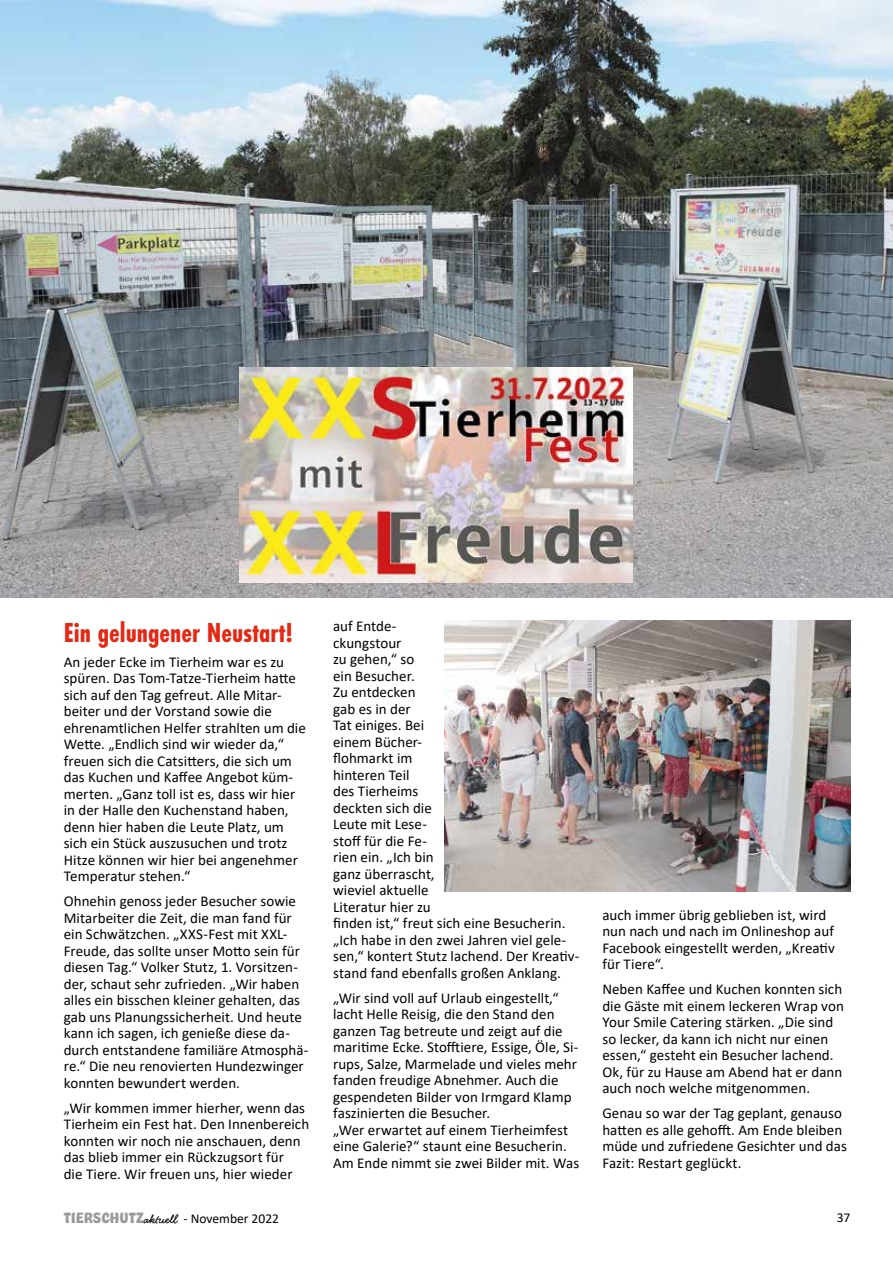
<style>
.page{position:relative;width:893px;height:1263px;background:#fff}
.page>*{position:absolute;margin:0;border:0;box-sizing:border-box;transform-origin:0 0}
.t1{font:700 28.5px "Futura PT Cond";color:#e52713}
.t2{font:15px/16.5px "Calibri";color:#000}
.t3{font:13.5px "Calibri";color:#000}
.s1{font-family:"Hobeaux";font-weight:700;color:#9b9a9a}
.s2{font-family:"Handsome Pro";font-weight:700}
</style>
<div class="page">
<img style="left:0;top:0;width:893px;height:598px">
<img style="left:240px;top:367px;width:393px;height:215px">
<img style="left:444px;top:621px;width:406px;height:270px">
<h1 class="t1" style="left:64px;top:616px;width:231px">Ein gelungener Neustart!</h1>
<p class="t2" style="left:64px;top:653px;width:244px">An jeder Ecke im Tierheim war es zu spüren. Das Tom-Tatze-Tierheim hatte sich auf den Tag gefreut. Alle Mitar&shy;beiter und der Vorstand sowie die ehrenamtlichen Helfer strahlten um die Wette. „Endlich sind wir wieder da,“ freuen sich die Catsitters, die sich um das Kuchen und Kaffee Angebot küm&shy;merten. „Ganz toll ist es, dass wir hier in der Halle den Kuchenstand haben, denn hier haben die Leute Platz, um sich ein Stück auszusuchen und trotz Hitze können wir hier bei angenehmer Temperatur stehen.“</p>
<p class="t2" style="left:64px;top:892px;width:246px">Ohnehin genoss jeder Besucher sowie Mitarbeiter die Zeit, die man fand für ein Schwätzchen. „XXS-Fest mit XXL-Freude, das sollte unser Motto sein für diesen Tag.“ Volker Stutz, 1. Vorsitzen&shy;der, schaut sehr zufrieden. „Wir haben alles ein bisschen kleiner gehalten, das gab uns Planungssicherheit. Und heute kann ich sagen, ich genieße diese da&shy;durch entstandene familiäre Atmosphä&shy;re.“ Die neu renovierten Hundezwinger konnten bewundert werden.</p>
<p class="t2" style="left:64px;top:1099px;width:247px">„Wir kommen immer hierher, wenn das Tierheim ein Fest hat. Den Innenbereich konnten wir noch nie anschauen, denn das blieb immer ein Rückzugsort für<br>die Tiere. Wir freuen uns, hier wieder</p>
<p class="t2" style="left:333px;top:617px;width:248px">auf Entde-<br>ckungstour<br>zu gehen,“ so<br>ein Besucher.<br>Zu entdecken<br>gab es in der<br>Tat einiges. Bei<br>einem Bücher-<br>flohmarkt im<br>hinteren Teil<br>des Tierheims<br>deckten sich die<br>Leute mit Lese-<br>stoff für die Fe-<br>rien ein. „Ich bin<br>ganz überrascht,<br>wieviel aktuelle<br>Literatur hier zu<br>finden ist,“ freut sich eine Besucherin. „Ich habe in den zwei Jahren viel gele&shy;sen,“ kontert Stutz lachend. Der Kreativ&shy;stand fand ebenfalls großen Anklang.</p>
<p class="t2" style="left:333px;top:989px;width:248px">„Wir sind voll auf Urlaub eingestellt,“ lacht Helle Reisig, die den Stand den ganzen Tag betreute und zeigt auf die maritime Ecke. Stofftiere, Essige, Öle, Si&shy;rups, Salze, Marmelade und vieles mehr fanden freudige Abnehmer. Auch die gespendeten Bilder von Irmgard Klamp faszinierten die Besucher.<br>„Wer erwartet auf einem Tierheimfest eine Galerie?“ staunt eine Besucherin.<br>Am Ende nimmt sie zwei Bilder mit. Was</p>
<p class="t2" style="left:602px;top:906px;width:234px">auch immer übrig geblieben ist, wird nun nach und nach im Onlineshop auf<br>Facebook eingestellt werden, „Kreativ für Tiere“.</p>
<p class="t2" style="left:602px;top:981px;width:243px">Neben Kaffee und Kuchen konnten sich die Gäste mit einem leckeren Wrap von Your Smile Catering stärken. „Die sind so lecker, da kann ich nicht nur einen essen,“ gesteht ein Besucher lachend.<br>Ok, für zu Hause am Abend hat er dann auch noch welche mitgenommen.</p>
<p class="t2" style="left:602px;top:1105px;width:246px">Genau so war der Tag geplant, genauso hatten es alle gehofft. Am Ende bleiben müde und zufriedene Gesichter und das Fazit: Restart geglückt.</p>
<p class="t3" style="left:64px;top:1209px;width:217px"><span class="s1">TIERSCHUTZ</span><span class="s2">aktuell</span> - November 2022</p>
<p class="t3" style="left:837px;top:1208px;width:15px">37</p>
</div>
